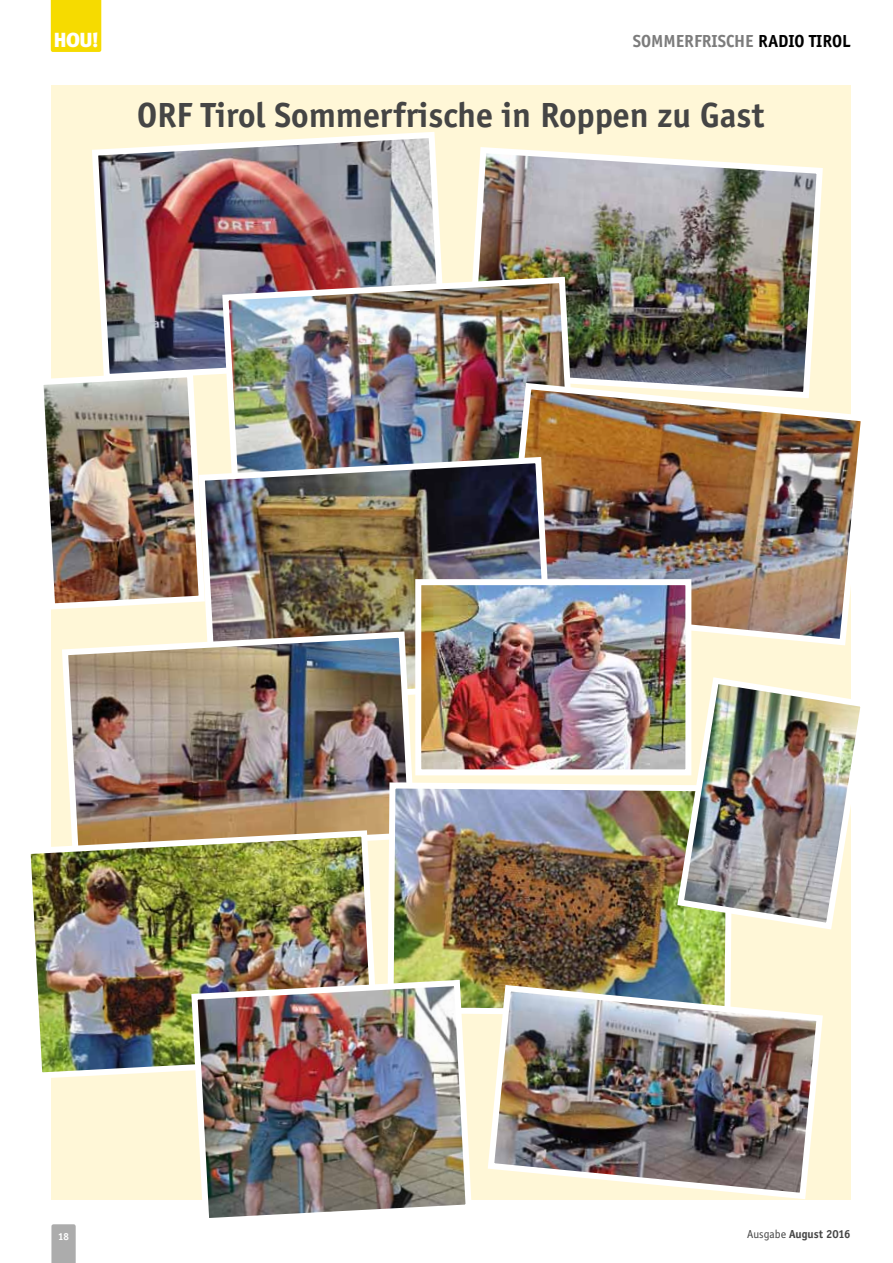
<style>
.page{position:relative;width:893px;height:1263px;background:#fff}
.page>*{position:absolute;margin:0;border:0;box-sizing:border-box;transform-origin:0 0}
.t1{font:700 36px "Officina Sans";color:#454545}
.t2{font:900 20.4px "Meta Plus";color:#fff}
.t3{font:700 18px "Officina Sans";color:#7c7c7c}
.t4{font:700 12px "Officina Sans";color:#454545}
.t5{font:700 10.5px "Officina Sans";color:#fff}
.s1{color:#000}
.s2{font-weight:400}
</style>
<div class="page">
<svg style="left:51px;top:1224px;width:25px;height:39px"></svg>
<div style="left:51px;top:0;width:50px;height:52px;background:#f6db00"></div>
<div style="left:51px;top:85px;width:799px;height:1114px;background:#fff7d7"></div>
<img style="left:92px;top:132px;width:350px;height:243px">
<img style="left:473px;top:147px;width:350px;height:233px">
<img style="left:219px;top:274px;width:361px;height:180px">
<img style="left:500px;top:380px;width:361px;height:269px">
<img style="left:206px;top:454px;width:350px;height:174px">
<img style="left:422px;top:586px;width:262px;height:182px">
<div style="left:415px;top:579px;width:276px;height:196px;border:6px solid #fff"></div>
<img style="left:62px;top:628px;width:356px;height:212px">
<img style="left:30px;top:827px;width:352px;height:251px">
<img style="left:384px;top:779px;width:347px;height:235px">
<img style="left:484px;top:982px;width:342px;height:218px">
<img style="left:674px;top:674px;width:187px;height:259px">
<img style="left:43px;top:368px;width:165px;height:245px">
<img style="left:188px;top:977px;width:287px;height:241px">
<p class="t2" style="left:53px;top:28px;width:47px">HOU!</p>
<p class="t3" style="left:633px;top:30px;width:219px">SOMMERFRISCHE <span class="s1">RADIO TIROL</span></p>
<p class="t1" style="left:137px;top:93px;width:629px">ORF Tirol Sommerfrische in Roppen zu Gast</p>
<p class="t5" style="left:58px;top:1230px;width:12px">18</p>
<p class="t4" style="left:747px;top:1227px;width:105px"><span class="s2">Ausgabe</span> August 2016</p>
</div>
